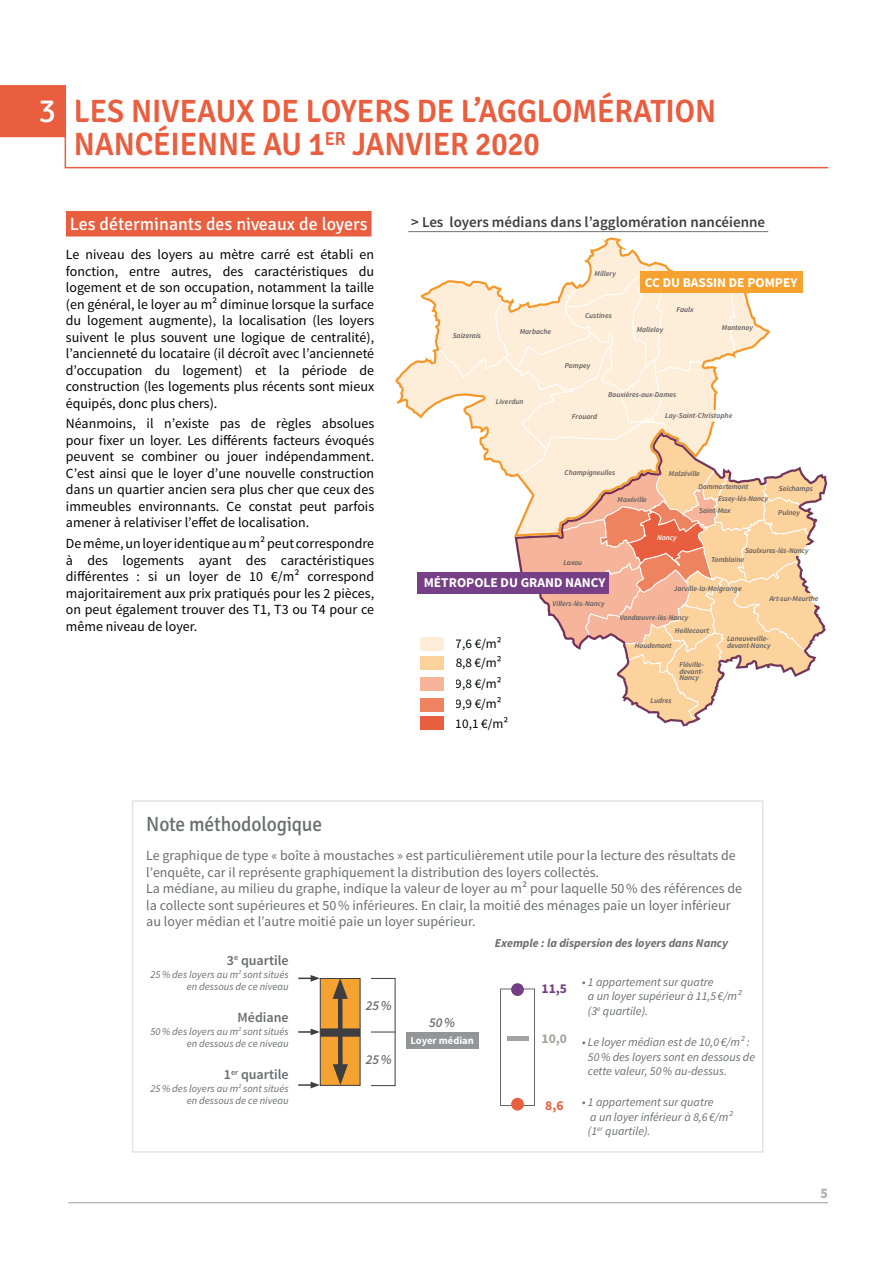
<style>
.page{position:relative;width:893px;height:1263px;background:#fff}
.page>*{position:absolute;margin:0;border:0;box-sizing:border-box;transform-origin:0 0}
.t1{font:600 32.4px/33px "Signika";letter-spacing:-.005em;color:#e95e3f;scale:.95 1}
.t2{font:20.55px "Signika";letter-spacing:-.01em;color:#6b6c6e;scale:.95 1}
.t3{font:18px "Signika";color:#fff}
.t4{font:600 15px "Source Sans Pro";color:#3e3d40}
.t5{font:900 14.7px "Source Sans Pro";color:#b1b3b4;scale:.95 1}
.t6{font:13.95px/16.5px "Source Sans Pro";color:#000;text-align:justify}
.t7{font:13.95px/16.5px "Source Sans Pro";color:#6b6c6e}
.t8{font:600 13.95px "Source Sans Pro";color:#6b6c6e}
.t9{font:700 13.5px "Source Sans Pro";color:#fff}
.t10{font:italic 600 13.5px "Source Sans Pro";color:#6b6c6e}
.t11{font:700 13.5px "Source Sans Pro";color:#733e83}
.t12{font:700 13.5px "Source Sans Pro";color:#a3a3a1}
.t13{font:700 13.5px "Source Sans Pro";color:#e95e3f}
.t14{font:13.2px/20.2px "Source Sans Pro";color:#000204}
.t15{font:italic 12px/14.4px "Source Sans Pro";color:#6b6c6e}
.t16{font:italic 700 12px "Source Sans Pro";color:#6b6c6e}
.t17{font:italic 10.5px/12.6px "Source Sans Pro";color:#6b6c6e;text-align:right}
.t18{font:700 10.5px "Source Sans Pro";color:#fff}
.t19{font:italic 600 7.5px/6.8px "Source Sans Pro";color:#58585a}
.t20{font:italic 600 7.5px "Source Sans Pro";color:#fff}
.s1{font-weight:400;font-size:33px;color:#fff}
</style>
<div class="page">
<hr style="left:68px;top:1202px;width:760px;height:1px;background:#9c9e9f">
<div style="left:0;top:85px;width:65px;height:52px;background:#e95e3f"></div>
<svg style="left:64px;top:85px;width:765px;height:84px"></svg>
<div style="left:66px;top:211px;width:306px;height:25px;background:#e95e3f"></div>
<div style="left:132px;top:800px;width:631px;height:353px;border:2px solid #e3e4e4"></div>
<div style="left:320px;top:978px;width:40px;height:108px;background:#f5a231;border:1px solid #3e3d40"></div>
<div style="left:338px;top:991px;width:5px;height:81px;background:#3e3d40"></div>
<svg style="left:333px;top:978px;width:15px;height:21px"></svg>
<svg style="left:333px;top:1064px;width:15px;height:21px"></svg>
<div style="left:320px;top:1028px;width:40px;height:9px;background:#3e3d40"></div>
<svg style="left:298px;top:1028px;width:22px;height:7px"></svg>
<svg style="left:298px;top:1082px;width:22px;height:6px"></svg>
<svg style="left:298px;top:975px;width:22px;height:7px"></svg>
<svg style="left:371px;top:1032px;width:24px;height:1px"></svg>
<div style="left:406px;top:1032px;width:73px;height:17px;background:#949597"></div>
<div style="left:500px;top:988px;width:35px;height:118px;background:#fff;border:1px solid #646664"></div>
<div style="left:511px;top:1098px;width:13px;height:12px;background:#e95e3f;border-radius:50%"></div>
<div style="left:511px;top:983px;width:13px;height:13px;background:#733e83;border-radius:50%"></div>
<hr style="left:507px;top:1036px;width:21px;height:4px;background:#a3a3a1">
<hr style="left:408px;top:231px;width:360px;height:1px;background:#707172">
<div style="left:420px;top:716px;width:23px;height:14px;background:#e95e3f"></div>
<svg style="left:394px;top:331px;width:434px;height:396px"></svg>
<svg style="left:515px;top:431px;width:312px;height:295px"></svg>
<svg style="left:395px;top:237px;width:375px;height:300px;fill:#feedd8"></svg>
<svg style="left:709px;top:410px;width:13px;height:12px"></svg>
<svg style="left:794px;top:545px;width:15px;height:11px"></svg>
<svg style="left:803px;top:593px;width:17px;height:12px"></svg>
<div style="left:417px;top:572px;width:192px;height:22px;background:#754085"></div>
<div style="left:641px;top:271px;width:162px;height:22px;background:#f5a231"></div>
<h1 class="t1" style="left:74px;top:96px;width:678px;text-indent:-35px"><span class="s1">3</span> LES NIVEAUX DE LOYERS DE L’AGGLOMÉRATION<br>NANCÉIENNE AU 1<sup>ER</sup> JANVIER 2020</h1>
<p class="t3" style="left:70px;top:213px;width:299px">Les déterminants des niveaux de loyers</p>
<p class="t6" style="left:66px;top:246px;width:310px">Le niveau des loyers au mètre carré est établi en fonction, entre autres, des caractéristiques du logement et de son occupation, notamment la taille (en général, le loyer au m² diminue lorsque la surface du logement augmente), la localisation (les loyers suivent le plus souvent une logique de centralité), l’ancienneté du locataire (il décroît avec l’ancienneté d’occupation du logement) et la période de construction (les logements plus récents sont mieux équipés, donc plus chers).</p>
<p class="t6" style="left:66px;top:416px;width:310px">Néanmoins, il n’existe pas de règles absolues pour fixer un loyer. Les différents facteurs évoqués peuvent se combiner ou jouer indépendamment.<br>C’est ainsi que le loyer d’une nouvelle construction dans un quartier ancien sera plus cher que ceux des immeubles environnants. Ce constat peut parfois amener à relativiser l’effet de localisation.</p>
<p class="t6" style="left:66px;top:535px;width:310px">De même, un loyer identique au m² peut correspondre à des logements ayant des caractéristiques différentes : si un loyer de 10 €/m² correspond majoritairement aux prix pratiqués pour les 2 pièces, on peut également trouver des T1, T3 ou T4 pour ce même niveau de loyer.</p>
<p class="t4" style="left:411px;top:213px;width:355px">&gt; Les loyers médians dans l’agglomération nancéienne</p>
<p class="t19" style="left:453px;top:332px;width:30px">Saizerais</p>
<p class="t19" style="left:520px;top:328px;width:33px">Marbache</p>
<p class="t19" style="left:496px;top:399px;width:29px">Liverdun</p>
<p class="t19" style="left:595px;top:270px;width:23px">Millery</p>
<p class="t19" style="left:585px;top:312px;width:28px">Custines</p>
<p class="t19" style="left:565px;top:362px;width:27px">Pompey</p>
<p class="t9" style="left:645px;top:273px;width:154px">CC DU BASSIN DE POMPEY</p>
<p class="t19" style="left:637px;top:326px;width:28px">Malleloy</p>
<p class="t19" style="left:676px;top:306px;width:19px">Faulx</p>
<p class="t19" style="left:722px;top:324px;width:32px">Montenoy</p>
<p class="t19" style="left:572px;top:413px;width:27px">Frouard</p>
<p class="t19" style="left:608px;top:391px;width:69px">Bouxières-aux-Dames</p>
<p class="t19" style="left:665px;top:412px;width:69px">Lay-Saint-Christophe</p>
<p class="t19" style="left:565px;top:469px;width:52px">Champigneulles</p>
<p class="t19" style="left:563px;top:559px;width:20px">Laxou</p>
<p class="t19" style="left:618px;top:496px;width:31px">Maxéville</p>
<p class="t19" style="left:669px;top:470px;width:33px">Malzéville</p>
<p class="t19" style="left:699px;top:507px;width:33px">Saint-Max</p>
<p class="t19" style="left:718px;top:481px;width:52px;line-height:12px;text-indent:-20px">Dommartemont<br>Essey-lès-Nancy</p>
<p class="t20" style="left:657px;top:533px;width:21px">Nancy</p>
<p class="t19" style="left:779px;top:485px;width:35px">Seichamps</p>
<p class="t19" style="left:778px;top:509px;width:23px">Pulnoy</p>
<p class="t19" style="left:745px;top:547px;width:65px">Saulxures-lès-Nancy</p>
<p class="t19" style="left:711px;top:556px;width:34px">Tomblaine</p>
<p class="t9" style="left:424px;top:574px;width:183px">MÉTROPOLE DU GRAND NANCY</p>
<p class="t14" style="left:456px;top:635px;width:48px;line-height:18.8px">7,6 €/m2<br>8,8 €/m2</p>
<p class="t14" style="left:456px;top:673px;width:54px">9,8 €/m2<br>9,9 €/m2<br>10,1 €/m2</p>
<p class="t19" style="left:553px;top:600px;width:54px">Villers-lès-Nancy</p>
<p class="t19" style="left:674px;top:585px;width:69px">Jarville-la-Malgrange</p>
<p class="t19" style="left:620px;top:614px;width:70px">Vandœuvre-lès-Nancy</p>
<p class="t19" style="left:675px;top:627px;width:36px">Heillecourt</p>
<p class="t19" style="left:769px;top:595px;width:51px">Art-sur-Meurthe</p>
<p class="t19" style="left:635px;top:643px;width:38px">Houdemont</p>
<p class="t19" style="left:650px;top:697px;width:22px">Ludres</p>
<p class="t19" style="left:679px;top:661px;width:26px;text-align:justify">Fléville&shy;devant-Nancy</p>
<p class="t19" style="left:727px;top:635px;width:45px">Laneuveville&shy;devant-Nancy</p>
<h2 class="t2" style="left:146px;top:812px;width:187px">Note méthodologique</h2>
<p class="t7" style="left:146px;top:847px;width:597px">Le graphique de type « boîte à moustaches » est particulièrement utile pour la lecture des résultats de l’enquête, car il représente graphiquement la distribution des loyers collectés.<br>La médiane, au milieu du graphe, indique la valeur de loyer au m² pour laquelle 50% des références de la collecte sont supérieures et 50% inférieures. En clair, la moitié des ménages paie un loyer inférieur au loyer médian et l’autre moitié paie un loyer supérieur.</p>
<p class="t16" style="left:495px;top:935px;width:235px">Exemple : la dispersion des loyers dans Nancy</p>
<p class="t8" style="left:227px;top:951px;width:63px">3<sup>e</sup> quartile</p>
<p class="t17" style="left:151px;top:968px;width:140px">25% des loyers au m<sup>2</sup> sont situés en dessous de ce niveau</p>
<p class="t8" style="left:238px;top:1009px;width:53px">Médiane</p>
<p class="t17" style="left:151px;top:1025px;width:140px">50% des loyers au m<sup>2</sup> sont situés en dessous de ce niveau</p>
<p class="t8" style="left:224px;top:1066px;width:66px">1<sup>er</sup> quartile</p>
<p class="t17" style="left:151px;top:1082px;width:140px">25% des loyers au m<sup>2</sup> sont situés en dessous de ce niveau</p>
<p class="t15" style="left:588px;top:975px;width:155px;text-indent:-6px">• 1 appartement sur quatre<br>a un loyer supérieur à 11,5 €/m² (3<sup>e</sup> quartile).</p>
<p class="t15" style="left:588px;top:1035px;width:169px;text-indent:-6px">• Le loyer médian est de 10,0 €/m² :<br>50% des loyers sont en dessous de cette valeur, 50% au-dessus.</p>
<p class="t15" style="left:588px;top:1095px;width:146px;text-indent:-6px">• 1 appartement sur quatre<br>a un loyer inférieur à 8,6 €/m² (1<sup>er</sup> quartile).</p>
<p class="t11" style="left:542px;top:980px;width:27px">11,5</p>
<p class="t12" style="left:542px;top:1029px;width:27px">10,0</p>
<p class="t10" style="left:366px;top:997px;width:27px">25%</p>
<p class="t10" style="left:429px;top:1014px;width:27px">50%</p>
<p class="t18" style="left:411px;top:1034px;width:65px">Loyer médian</p>
<p class="t10" style="left:366px;top:1050px;width:27px">25%</p>
<p class="t13" style="left:545px;top:1097px;width:20px">8,6</p>
<p class="t5" style="left:821px;top:1183px;width:9px">5</p>
</div>
